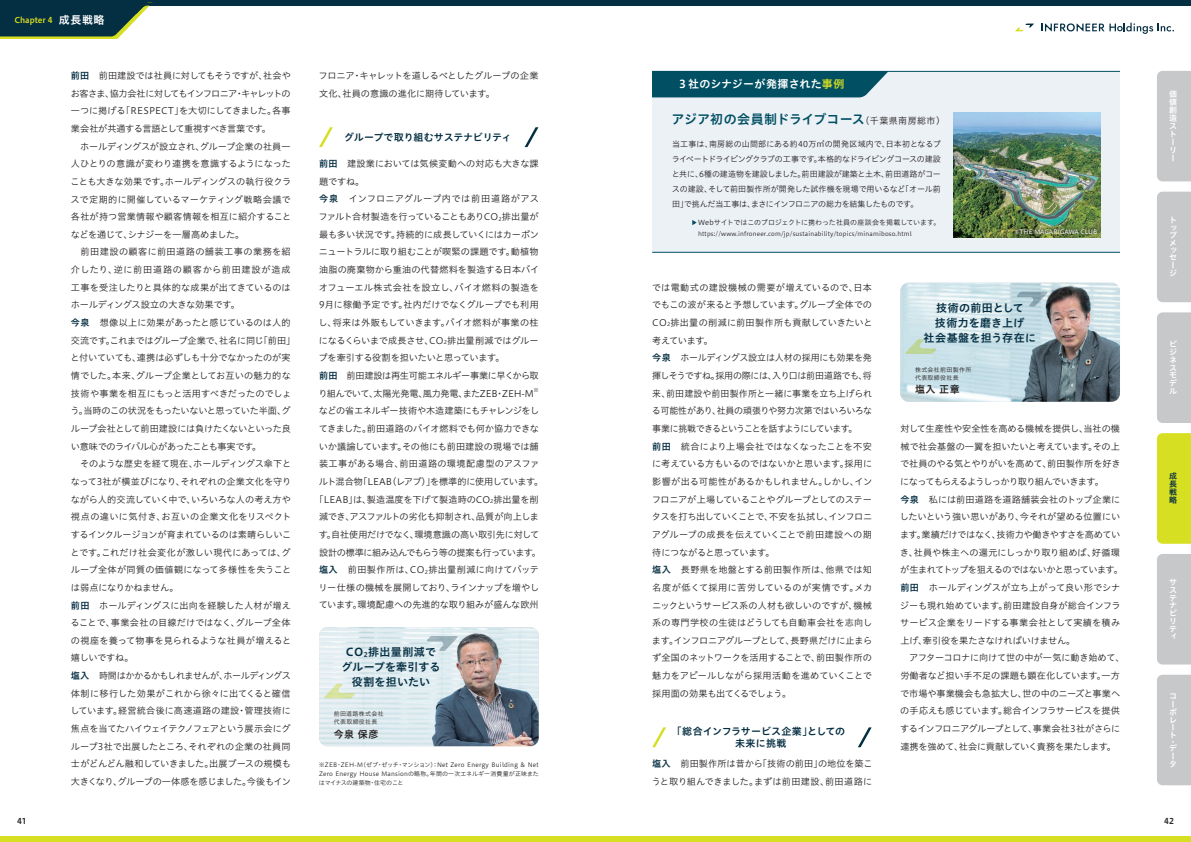
<style>
.page{position:relative;width:1191px;height:842px;background:#fff}
.page>*{position:absolute;margin:0;border:0;box-sizing:border-box;transform-origin:0 0}
.t1{font:13px "Hiragino UD Sans Std W6";letter-spacing:-.01em;color:#004f62}
.t2{font:11px "Hiragino UD Sans Std W6";letter-spacing:.02em;color:#042e42}
.t3{font:11px "Hiragino UD Sans Std W6";letter-spacing:.02em;color:#fff}
.t4{font:11px "Hiragino UD Sans Std W6";letter-spacing:.04em;color:#042e42}
.t5{font:10px "Hiragino UD Sans Std W6";letter-spacing:-.015em;color:#042e42}
.t6{font:10px "Hiragino UD Sans Std W6";letter-spacing:.05em;color:#231f20}
.t7{font:9.1px/17.7px "Hiragino UD Sans Std W3";letter-spacing:-.02em;color:#231f20;text-align:justify}
.t8{font:9.1px/17.7px "Hiragino UD Sans Std W3";letter-spacing:.005em;color:#231f20}
.t9{font:8px/15px "Hiragino UD Sans Std W3";letter-spacing:-.03em;color:#231f20;text-align:justify}
.t10{font:8px/7.8px "Hiragino UD Sans Std W6";color:#fff}
.t11{font:8px "Hiragino UD Sans Std W6";color:#d6df21}
.t12{font:8px/8.2px "Hiragino UD Sans Std W6";color:#042e42;text-align:justify}
.t13{font:8px "Hiragino UD Sans Std W6";color:#231f20}
.t14{font:7px "Hiragino UD Sans Std W3";letter-spacing:-.015em;color:#231f20}
.t15{font:6px/9px "Hiragino UD Sans Std W3";letter-spacing:.02em;color:#231f20;text-align:justify}
.t16{font:6px "Hiragino UD Sans Std W3";letter-spacing:.05em;color:#231f20}
.t17{font:6px "Hiragino UD Sans Std W4";color:#fff}
.t18{font:5.3px "Hiragino UD Sans Std W3";color:#231f20}
.s1{font-size:11px;color:#fff}
.s2{font-family:"Hiragino UD Sans Std W6";color:#042e42}
.s3{font-size:5.3px}
.s4{font-size:6.4px}
.s5{color:#d6df21}
.s6{font-family:"Hiragino UD Sans Std W3";font-size:9px;color:#231f20}
</style>
<div class="page">
<svg style="left:652px;top:727px;width:14px;height:20px"></svg>
<svg style="left:858px;top:727px;width:13px;height:20px"></svg>
<svg style="left:319px;top:127px;width:14px;height:20px"></svg>
<svg style="left:524px;top:127px;width:14px;height:20px"></svg>
<div style="left:652px;top:71px;width:468px;height:182px;background:#ecf1f6"></div>
<hr style="left:652px;top:71px;width:468px;height:1px;background:#004f62">
<svg style="left:652px;top:71px;width:241px;height:26px;background:#105a6c"></svg>
<img style="left:319px;top:627px;width:220px;height:119px">
<svg style="left:324px;top:683px;width:31px;height:15px"></svg>
<svg style="left:427px;top:636px;width:30px;height:15px"></svg>
<img style="left:900px;top:283px;width:220px;height:119px">
<svg style="left:905px;top:339px;width:31px;height:15px"></svg>
<svg style="left:1016px;top:292px;width:31px;height:14px"></svg>
<hr style="left:652px;top:252px;width:468px;height:1px;background:#004f62">
<svg style="left:692px;top:220px;width:4px;height:5px"></svg>
<img style="left:954px;top:112px;width:146px;height:125px">
<div style="left:1013px;top:227px;width:85px;height:9px;background:#231f20;opacity:.8"></div>
<div style="left:1157px;top:71px;width:34px;height:110px;background:#c7c8ca"></div>
<div style="left:1157px;top:433px;width:34px;height:111px;background:#d6df21"></div>
<div style="left:1157px;top:192px;width:34px;height:110px;background:#c7c8ca"></div>
<div style="left:1157px;top:554px;width:34px;height:110px;background:#c7c8ca"></div>
<div style="left:1157px;top:312px;width:34px;height:111px;background:#c7c8ca"></div>
<div style="left:1157px;top:675px;width:34px;height:110px;background:#c7c8ca"></div>
<svg style="left:1015px;top:24px;width:19px;height:7px"></svg>
<svg style="left:1041px;top:23px;width:133px;height:11px"></svg>
<div style="left:0;top:836px;width:1191px;height:6px;background:#d6df21"></div>
<div style="left:0;top:0;width:1191px;height:6px;background:#042e42"></div>
<svg style="left:0;top:36px;width:120px;height:3px"></svg>
<svg style="left:0;top:2px;width:153px;height:34px"></svg>
<p class="t11" style="left:14px;top:14px;width:92px">Chapter 4 <span class="s1">成長戦略</span></p>
<p class="t7" style="left:71px;top:66px;width:222px"><span class="s2">前田</span>　前田建設では社員に対してもそうですが、社会やお客さま、協力会社に対してもインフロニア・キャレットの一つに掲げる「RESPECT」を大切にしてきました。各事業会社が共通する言語として重視すべき言葉です。</p>
<p class="t7" style="left:70px;top:137px;width:222px">　ホールディングスが設立され、グループ企業の社員一人ひとりの意識が変わり連携を意識するようになったことも大きな効果です。ホールディングスの執行役クラスで定期的に開催しているマーケティング戦略会議で各社が持つ営業情報や顧客情報を相互に紹介することなどを通じて、シナジーを一層高めました。</p>
<p class="t7" style="left:71px;top:243px;width:221px">　前田建設の顧客に前田道路の舗装工事の業務を紹介したり、逆に前田道路の顧客から前田建設が造成工事を受注したりと具体的な成果が出てきているのはホールディングス設立の大きな効果です。</p>
<p class="t7" style="left:70px;top:313px;width:226px;text-align:left"><span class="s2">今泉</span>　想像以上に効果があったと感じているのは人的交流です。これまではグループ企業で、社名に同じ「前田」と付いていても、連携は必ずしも十分でなかったのが実情でした。本来、グループ企業としてお互いの魅力的な技術や事業を相互にもっと活用すべきだったのでしょう。当時のこの状況をもったいないと思っていた半面、グループ会社として前田建設には負けたくないといった良い意味でのライバル心があったことも事実です。</p>
<p class="t7" style="left:70px;top:454px;width:222px">　そのような歴史を経て現在、ホールディングス傘下となって3社が横並びになり、それぞれの企業文化を守りながら人的交流していく中で、いろいろな人の考え方や視点の違いに気付き、お互いの企業文化をリスペクトするインクルージョンが育まれているのは素晴らしいことです。これだけ社会変化が激しい現代にあっては、グループ全体が同質の価値観になって多様性を失うことは弱点になりかねません。</p>
<p class="t7" style="left:71px;top:596px;width:222px"><span class="s2">前田</span>　ホールディングスに出向を経験した人材が増えることで、事業会社の目線だけではなく、グループ全体の視座を養って物事を見られるような社員が増えると嬉しいですね。</p>
<p class="t7" style="left:70px;top:666px;width:222px"><span class="s2">塩入</span> 時間はかかるかもしれませんが、ホールディングス体制に移行した効果がこれから徐々に出てくると確信しています。経営統合後に高速道路の建設・管理技術に焦点を当てたハイウェイテクノフェアという展示会にグループ3社で出展したところ、それぞれの企業の社員同士がどんどん融和していきました。出展ブースの規模も大きくなり、グループの一体感を感じました。今後もイン</p>
<p class="t7" style="left:318px;top:66px;width:222px">フロニア・キャレットを道しるべとしたグループの企業文化、社員の意識の進化に期待しています。</p>
<p class="t5" style="left:344px;top:130px;width:169px">グループで取り組むサステナビリティ</p>
<p class="t7" style="left:319px;top:154px;width:221px"><span class="s2">前田</span>　建設業においては気候変動への対応も大きな課題ですね。</p>
<p class="t7" style="left:318px;top:190px;width:222px"><span class="s2">今泉</span>　インフロニアグループ内では前田道路がアスファルト合材製造を行っていることもありCO<span class="s3">2</span>排出量が最も多い状況です。持続的に成長していくにはカーボンニュートラルに取り組むことが喫緊の課題です。動植物油脂の廃棄物から重油の代替燃料を製造する日本バイオフューエル株式会社を設立し、バイオ燃料の製造を9月に稼働予定です。社内だけでなくグループでも利用し、将来は外販もしていきます。バイオ燃料が事業の柱になるくらいまで成長させ、CO<span class="s3">2</span>排出量削減ではグループを牽引する役割を担いたいと思っています。</p>
<p class="t7" style="left:318px;top:366px;width:222px"><span class="s2">前田</span>　前田建設は再生可能エネルギー事業に早くから取り組んでいて、太陽光発電、風力発電、またZEB・ZEH-M</p>
<p class="t18" style="left:533px;top:386px;width:7px">※</p>
<p class="t7" style="left:314px;top:401px;width:230px;text-align:center">などの省エネルギー技術や木造建築にもチャレンジをしてきました。前田道路のバイオ燃料でも何か協力できないか議論しています。その他にも前田建設の現場では舗装工事がある場合、前田道路の環境配慮型のアスファルト混合物「LEAB（レアブ）」を標準的に使用しています。「LEAB」は、製造温度を下げて製造時のCO<span class="s3">2</span>排出量を削減でき、アスファルトの劣化も抑制され、品質が向上します。自社使用だけでなく、環境意識の高い取引先に対して設計の標準に組み込んでもらう等の提案も行っています。</p>
<p class="t7" style="left:318px;top:560px;width:222px"><span class="s2">塩入</span>　前田製作所は、CO<span class="s3">2</span>排出量削減に向けてバッテリー仕様の機械を展開しており、ラインナップを増やしています。環境配慮への先進的な取り組みが盛んな欧州</p>
<p class="t4" style="left:346px;top:644px;width:92px">CO<span class="s4">2</span>排出量削減で</p>
<p class="t2" style="left:341px;top:659px;width:100px">グループを牽引する</p>
<p class="t2" style="left:352px;top:674px;width:80px">役割を担いたい</p>
<p class="t16" style="left:334px;top:710px;width:52px">前田道路株式会社</p>
<p class="t16" style="left:334px;top:718px;width:45px">代表取締役社長</p>
<p class="t6" style="left:334px;top:726px;width:46px">今泉 保彦</p>
<p class="t15" style="left:319px;top:760px;width:222px">※ZEB・ZEH-M（ゼブ・ゼッチ・マンション）：Net Zero Energy Building &amp; Net Zero Energy House Mansionの略称。年間の一次エネルギー消費量が正味またはマイナスの建築物・住宅のこと</p>
<p class="t3" style="left:677px;top:76px;width:169px">３社のシナジーが発揮された<span class="s5">事例</span></p>
<p class="t1" style="left:671px;top:109px;width:275px">アジア初の会員制ドライブコース<span class="s6">（千葉県南房総市）</span></p>
<p class="t9" style="left:671px;top:136px;width:271px">当工事は、南房総の山間部にある約40万㎡の開発区域内で、日本初となるプライベートドライビングクラブの工事です。本格的なドライビングコースの建設と共に、6種の建造物を建設しました。前田建設が建築と土木、前田道路がコースの建設、そして前田製作所が開発した試作機を現場で用いるなど「オール前田」で挑んだ当工事は、まさにインフロニアの総力を結集したものです。</p>
<p class="t14" style="left:698px;top:217px;width:244px">Webサイトではこのプロジェクトに携わった社員の座談会を掲載しています。</p>
<p class="t15" style="left:698px;top:229px;width:215px">https://www.infroneer.com/jp/sustainability/topics/minamiboso.html</p>
<p class="t17" style="left:1015px;top:227px;width:83px">©THE MAGARIGAWA CLUB</p>
<p class="t7" style="left:652px;top:278px;width:222px">では電動式の建設機械の需要が増えているので、日本でもこの波が来ると予想しています。グループ全体でのCO<span class="s3">2</span>排出量の削減に前田製作所も貢献していきたいと考えています。</p>
<p class="t7" style="left:652px;top:349px;width:222px"><span class="s2">今泉</span> ホールディングス設立は人材の採用にも効果を発揮しそうですね。採用の際には、入り口は前田道路でも、将来、前田建設や前田製作所と一緒に事業を立ち上げられる可能性があり、社員の頑張りや努力次第ではいろいろな事業に挑戦できるということを話すようにしています。</p>
<p class="t7" style="left:651px;top:437px;width:222px"><span class="s2">前田</span>　統合により上場会社ではなくなったことを不安に考えている方もいるのではないかと思います。採用に影響が出る可能性があるかもしれません。しかし、インフロニアが上場していることやグループとしてのステータスを打ち出していくことで、不安を払拭し、インフロニアグループの成長を伝えていくことで前田建設への期待につながると思っています。</p>
<p class="t7" style="left:652px;top:560px;width:222px"><span class="s2">塩入</span>　長野県を地盤とする前田製作所は、他県では知名度が低くて採用に苦労しているのが実情です。メカニックというサービス系の人材も欲しいのですが、機械系の専門学校の生徒はどうしても自動車会社を志向します。インフロニアグループとして、長野県だけに止まらず全国のネットワークを活用することで、前田製作所の魅力をアピールしながら採用活動を進めていくことで採用面の効果も出てくるでしょう。</p>
<p class="t5" style="left:671px;top:724px;width:175px">「総合インフラサービス企業」としての</p>
<p class="t5" style="left:735px;top:736px;width:53px">未来に挑戦</p>
<p class="t8" style="left:651px;top:754px;width:222px"><span class="s2">塩入</span>　前田製作所は昔から「技術の前田」の地位を築こうと取り組んできました。まずは前田建設、前田道路に</p>
<p class="t2" style="left:936px;top:299px;width:89px">技術の前田として</p>
<p class="t2" style="left:935px;top:314px;width:91px">技術力を磨き上げ</p>
<p class="t2" style="left:923px;top:329px;width:114px">社会基盤を担う存在に</p>
<p class="t16" style="left:915px;top:365px;width:58px">株式会社前田製作所</p>
<p class="t16" style="left:915px;top:373px;width:45px">代表取締役社長</p>
<p class="t6" style="left:915px;top:382px;width:46px">塩入 正章</p>
<p class="t7" style="left:900px;top:419px;width:222px">対して生産性や安全性を高める機械を提供し、当社の機械で社会基盤の一翼を担いたいと考えています。その上で社員のやる気とやりがいを高めて、前田製作所を好きになってもらえるようしっかり取り組んでいきます。</p>
<p class="t7" style="left:899px;top:490px;width:225px;text-align:left"><span class="s2">今泉</span>　私には前田道路を道路舗装会社のトップ企業にしたいという強い思いがあり、今それが望める位置にいます。業績だけではなく、技術力や働きやすさを高めていき、社員や株主への還元にしっかり取り組めば、好循環が生まれてトップを狙えるのではないかと思っています。</p>
<p class="t7" style="left:900px;top:578px;width:222px"><span class="s2">前田</span>　ホールディングスが立ち上がって良い形でシナジーも現れ始めています。前田建設自身が総合インフラサービス企業をリードする事業会社として実績を積み上げ、牽引役を果たさなければいけません。</p>
<p class="t7" style="left:900px;top:649px;width:226px;text-align:left">　アフターコロナに向けて世の中が一気に動き始めて、労働者など担い手不足の課題も顕在化しています。一方で市場や事業機会も急拡大し、世の中のニーズと事業への手応えも感じています。総合インフラサービスを提供するインフロニアグループとして、事業会社3社がさらに連携を強めて、社会に貢献していく責務を果たします。</p>
<p class="t10" style="left:1169px;top:89px;width:9px;line-height:8.1px">価値創造ストーリー</p>
<p class="t10" style="left:1169px;top:216px;width:9px">トップメッセージ</p>
<p class="t10" style="left:1169px;top:340px;width:9px;text-align:justify">ビジネスモデル</p>
<p class="t12" style="left:1169px;top:471px;width:9px">成長戦略</p>
<p class="t10" style="left:1169px;top:578px;width:9px">サステナビリテ</p>
<p class="t10" style="left:1169px;top:631px;width:9px">ィ</p>
<p class="t10" style="left:1169px;top:691px;width:9px">コーポレート</p>
<p class="t10" style="left:1169px;top:738px;width:9px;line-height:6.1px">・デ</p>
<p class="t10" style="left:1169px;top:751px;width:8px">ータ</p>
<p class="t13" style="left:17px;top:815px;width:11px">41</p>
<p class="t13" style="left:1164px;top:815px;width:11px">42</p>
</div>
